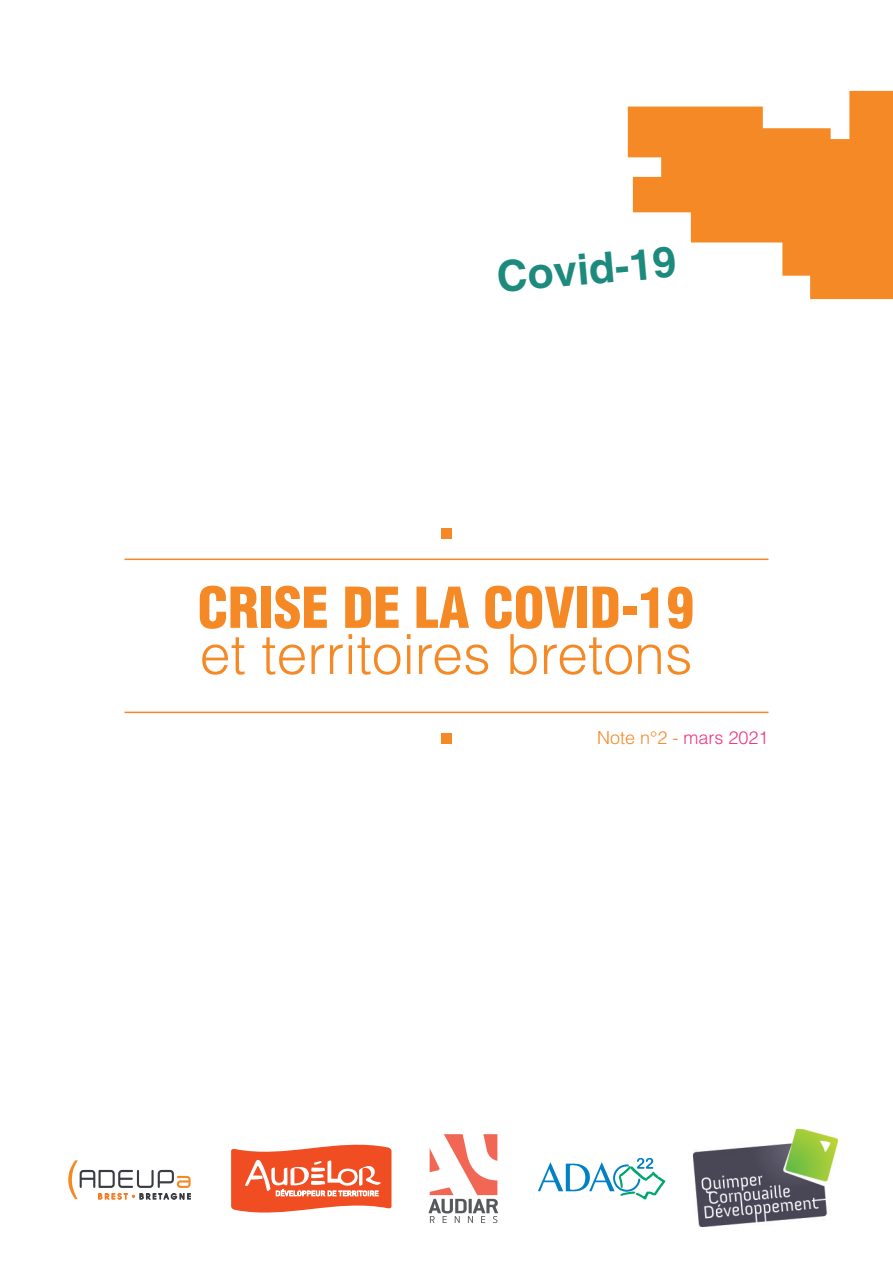
<style>
.page{position:relative;width:893px;height:1263px;background:#fff}
.page>*{position:absolute;margin:0;border:0;box-sizing:border-box;transform-origin:0 0}
.t1{font:300 55.35px "Helvetica LT Std";color:#f48925}
.t2{font:900 condensed 54.9px "Helvetica LT Std";color:#f48925}
.t3{font:700 42.6px "Helvetica LT Std";color:#1c8a7d}
.t4{font:300 18px "Helvetica LT Std";color:#f68926}
.s1{color:#ee3686}
</style>
<div class="page">
<hr style="left:124px;top:558px;width:644px;height:2px;background:#f48925">
<div style="left:441px;top:528px;width:11px;height:10px;background:#f48925"></div>
<hr style="left:124px;top:712px;width:644px;height:1px;background:#f48925">
<div style="left:441px;top:733px;width:11px;height:11px;background:#f48925"></div>
<img style="left:694px;top:1130px;width:144px;height:96px">
<svg style="left:231px;top:1145px;width:160px;height:67px"></svg>
<svg style="left:428px;top:1134px;width:70px;height:89px"></svg>
<svg style="left:68px;top:1160px;width:123px;height:39px"></svg>
<svg style="left:628px;top:91px;width:265px;height:208px;fill:#f48925"></svg>
<svg style="left:538px;top:1158px;width:127px;height:42px"></svg>
<p class="t3" style="left:495px;top:251px;width:182px;rotate:-5deg">Covid-19</p>
<p class="t2" style="left:198px;top:573px;width:498px">CRISE DE LA COVID-19</p>
<p class="t1" style="left:200px;top:620px;width:494px">et territoires bretons</p>
<p class="t4" style="left:597px;top:726px;width:173px">Note n°2 - <span class="s1">mars 2021</span></p>
</div>
